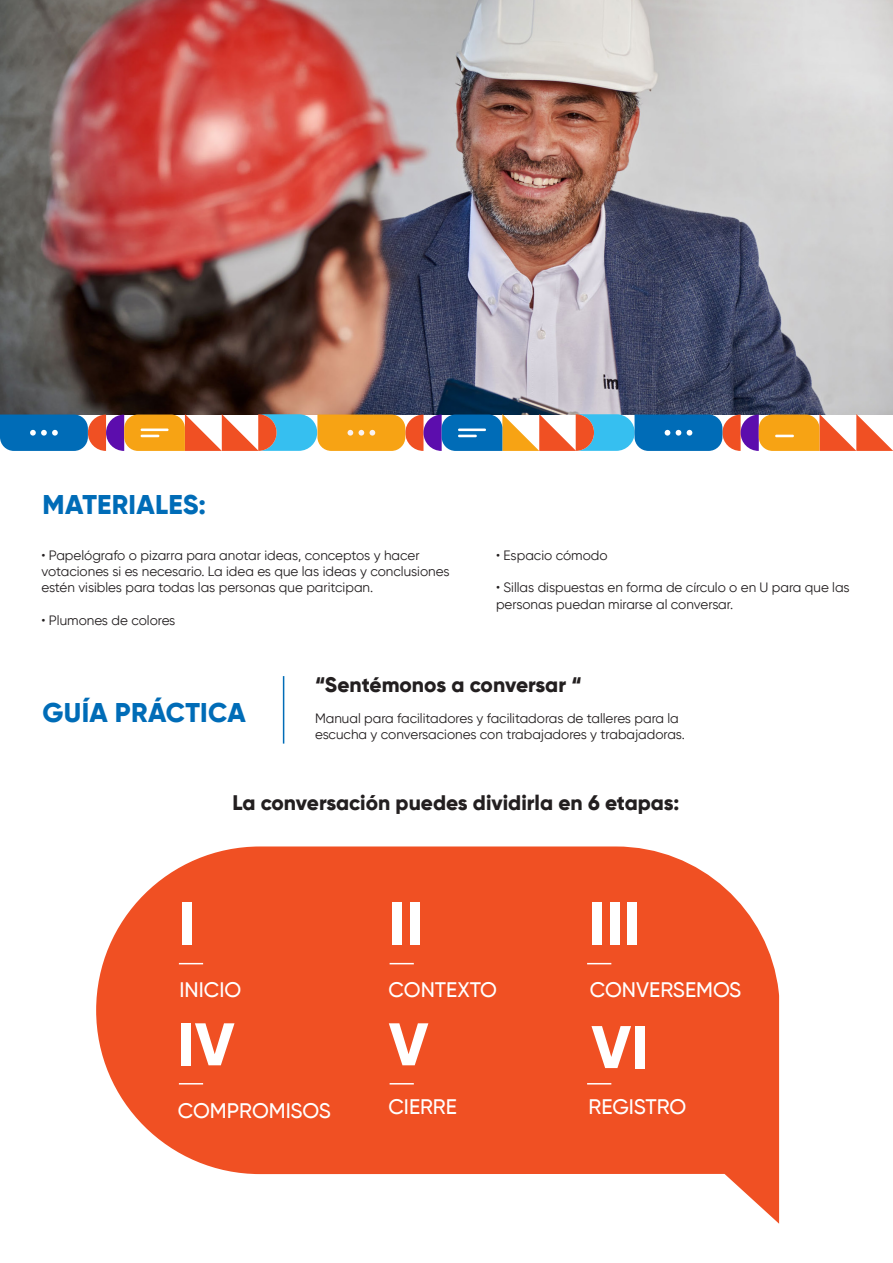
<style>
.page{position:relative;width:893px;height:1263px;background:#fff}
.page>*{position:absolute;margin:0;border:0;box-sizing:border-box;transform-origin:0 0}
.t1{font:800 60px "Gilroy";letter-spacing:.01em;color:#fff}
.t2{font:800 27px "Gilroy";letter-spacing:.01em;color:#006cb7}
.t3{font:800 21px "Gilroy";color:#231f20}
.t4{font:500 21px "Gilroy";color:#fff}
.t5{font:13.5px/16.2px "Gilroy";color:#231f20}
</style>
<div class="page">
<svg style="left:96px;top:846px;width:683px;height:378px;fill:#f05023"></svg>
<svg style="left:179px;top:963px;width:24px;height:1px"></svg>
<svg style="left:179px;top:1083px;width:24px;height:1px"></svg>
<svg style="left:390px;top:963px;width:24px;height:1px"></svg>
<svg style="left:390px;top:1083px;width:24px;height:1px"></svg>
<svg style="left:587px;top:963px;width:24px;height:1px"></svg>
<svg style="left:587px;top:1083px;width:24px;height:1px"></svg>
<img style="left:0;top:0;width:893px;height:414px">
<hr style="left:283px;top:676px;width:1px;height:68px;background:#006cb7">
<svg style="left:0;top:414px;width:893px;height:37px"></svg>
<p class="t2" style="left:43px;top:488px;width:165px">MATERIALES:</p>
<p class="t5" style="left:42px;top:547px;width:409px">• Papelógrafo o pizarra para anotar ideas, conceptos y hacer votaciones si es necesario. La idea es que las ideas y conclusiones estén visibles para todas las personas que paritcipan.</p>
<p class="t5" style="left:42px;top:612px;width:135px">• Plumones de colores</p>
<p class="t5" style="left:496px;top:547px;width:113px">• Espacio cómodo</p>
<p class="t5" style="left:496px;top:579px;width:355px">• Sillas dispuestas en forma de círculo o en U para que las personas puedan mirarse al conversar.</p>
<p class="t2" style="left:43px;top:695px;width:205px">GUÍA PRÁCTICA</p>
<p class="t3" style="left:315px;top:672px;width:268px">“Sentémonos a conversar “</p>
<p class="t5" style="left:315px;top:710px;width:371px">Manual para facilitadores y facilitadoras de talleres para la escucha y conversaciones con trabajadores y trabajadoras.</p>
<p class="t3" style="left:232px;top:789px;width:448px">La conversación puedes dividirla en 6 etapas:</p>
<p class="t1" style="left:179px;top:885px;width:18px">I</p>
<p class="t1" style="left:389px;top:885px;width:36px">II</p>
<p class="t1" style="left:589px;top:886px;width:53px">III</p>
<p class="t4" style="left:180px;top:977px;width:63px">INICIO</p>
<p class="t4" style="left:388px;top:977px;width:110px">CONTEXTO</p>
<p class="t4" style="left:590px;top:977px;width:153px">CONVERSEMOS</p>
<p class="t1" style="left:178px;top:1006px;width:58px">IV</p>
<p class="t1" style="left:389px;top:1006px;width:41px">V</p>
<p class="t1" style="left:591px;top:1009px;width:58px">VI</p>
<p class="t4" style="left:178px;top:1098px;width:155px">COMPROMISOS</p>
<p class="t4" style="left:388px;top:1094px;width:70px">CIERRE</p>
<p class="t4" style="left:589px;top:1094px;width:99px">REGISTRO</p>
</div>
